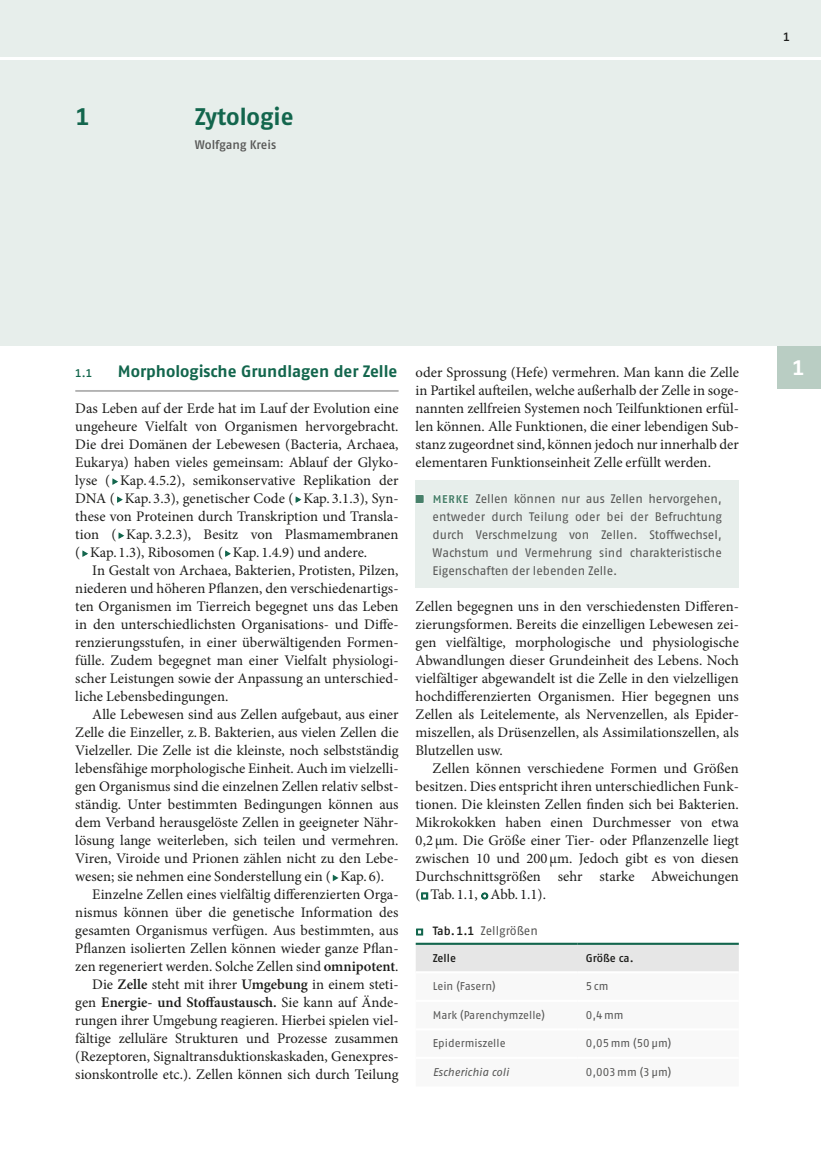
<style>
.page{position:relative;width:821px;height:1149px;background:#fff}
.page>*{position:absolute;margin:0;border:0;box-sizing:border-box;transform-origin:0 0}
.t1{font:700 24px "Fago Pro";color:#13664d}
.t2{font:700 21px "Fago Pro";color:#fff}
.t3{font:700 16.5px "Fago Pro";color:#13664d}
.t4{font:14.7px/18px "Minion Pro";color:#1d1d1b;text-align:justify}
.t5{font:600 14.7px "Minion Pro";color:#1d1d1b}
.t6{font:12.3px/18px "Fago Pro";letter-spacing:-.005em;color:#575756;text-align:justify}
.t7{font:600 12.3px "Fago Pro";letter-spacing:-.01em;color:#575756}
.t8{font:600 12px "Fago Pro";color:#1d1d1b}
.t9{font:11.25px "Fago Pro";letter-spacing:.005em;color:#575756}
.t10{font:italic 11.25px "Fago Pro";letter-spacing:.005em;color:#575756}
.t11{font:600 11.25px "Fago Pro";color:#1d1d1b}
.t12{font:600 11.25px "Fago Pro";color:#13664d}
.s1{font-weight:600}
.s2{font-weight:400}
.s3{font-weight:700;font-size:11.25px;color:#48806a}
.s4{font-family:"Arial Unicode MS";font-size:13.2px;color:#13664d}
.s5{font-weight:600;font-size:12px;color:#1d1d1b}
</style>
<div class="page">
<div style="left:0;top:0;width:739px;height:57px;background:#e7eeeb"></div>
<div style="left:739px;top:0;width:82px;height:57px;background:#e7eeeb"></div>
<div style="left:777px;top:346px;width:44px;height:42px;background:#b9cdc3"></div>
<div style="left:0;top:61px;width:821px;height:285px;background:#e7eeeb"></div>
<hr style="left:75px;top:390px;width:323px;height:2px;background:#b2b2b2">
<svg style="left:112px;top:478px;width:6px;height:7px"></svg>
<svg style="left:117px;top:496px;width:6px;height:7px"></svg>
<svg style="left:295px;top:496px;width:7px;height:7px"></svg>
<svg style="left:118px;top:532px;width:7px;height:7px"></svg>
<svg style="left:82px;top:550px;width:6px;height:7px"></svg>
<svg style="left:225px;top:550px;width:6px;height:7px"></svg>
<svg style="left:332px;top:874px;width:7px;height:8px"></svg>
<div style="left:415px;top:480px;width:324px;height:107px;background:#e7eeeb"></div>
<svg style="left:433px;top:494px;width:36px;height:9px"></svg>
<svg style="left:421px;top:892px;width:8px;height:8px"></svg>
<svg style="left:481px;top:892px;width:8px;height:8px"></svg>
<div style="left:416px;top:944px;width:322px;height:26px;background:#e6e6e6"></div>
<hr style="left:577px;top:942px;width:161px;height:2px;background:#13664d">
<hr style="left:416px;top:942px;width:161px;height:2px;background:#13664d">
<svg style="left:416px;top:928px;width:8px;height:7px"></svg>
<svg style="left:415px;top:494px;width:9px;height:9px"></svg>
<h1 class="t1" style="left:76px;top:102px;width:15px">1</h1>
<h1 class="t1" style="left:195px;top:102px;width:100px">Zytologie</h1>
<p class="t7" style="left:195px;top:137px;width:83px">Wolfgang Kreis</p>
<p class="t8" style="left:783px;top:29px;width:8px">1</p>
<p class="t12" style="left:75px;top:366px;width:18px">1.1</p>
<p class="t3" style="left:118px;top:361px;width:281px">Morphologische Grundlagen der Zelle</p>
<p class="t4" style="left:75px;top:399px;width:325px">Das Leben auf der Erde hat im Lauf der Evolution eine ungeheure Vielfalt von Organismen hervorgebracht.<br>Die drei Domänen der Lebewesen (Bacteria, Archaea, Eukarya) haben vieles gemeinsam: Ablauf der Glyko&shy;lyse (<sub>▸</sub>Kap. 4.5.2), semikonservative Replikation der DNA (<sub>▸</sub>Kap. 3.3), genetischer Code (<sub>▸</sub>Kap. 3.1.3), Syn&shy;these von Proteinen durch Transkription und Transla&shy;tion (<sub>▸</sub>Kap. 3.2.3), Besitz von Plasmamembranen (<sub>▸</sub>Kap. 1.3), Ribosomen (<sub>▸</sub>Kap. 1.4.9) und andere.</p>
<p class="t4" style="left:75px;top:561px;width:325px;text-indent:17px">In Gestalt von Archaea, Bakterien, Protisten, Pilzen, niederen und höheren Pflanzen, den verschiedenartigs&shy;ten Organismen im Tierreich begegnet uns das Leben in den unterschiedlichsten Organisations- und Diffe&shy;renzierungsstufen, in einer überwältigenden Formen&shy;fülle. Zudem begegnet man einer Vielfalt physiologi&shy;scher Leistungen sowie der Anpassung an unterschied&shy;liche Lebensbedingungen.</p>
<p class="t4" style="left:92px;top:705px;width:308px">Alle Lebewesen sind aus Zellen aufgebaut, aus einer</p>
<p class="t4" style="left:75px;top:723px;width:325px">Zelle die Einzeller, z.B. Bakterien, aus vielen Zellen die</p>
<p class="t4" style="left:75px;top:741px;width:325px">Vielzeller. Die Zelle ist die kleinste, noch selbstständig</p>
<p class="t4" style="left:75px;top:759px;width:325px">lebensfähige morphologische Einheit. Auch im vielzelli-</p>
<p class="t4" style="left:75px;top:777px;width:325px">gen Organismus sind die einzelnen Zellen relativ selbst-</p>
<p class="t4" style="left:75px;top:795px;width:325px">ständig. Unter bestimmten Bedingungen können aus</p>
<p class="t4" style="left:75px;top:813px;width:325px">dem Verband herausgelöste Zellen in geeigneter Nähr-</p>
<p class="t4" style="left:75px;top:831px;width:325px">lösung lange weiterleben, sich teilen und vermehren.</p>
<p class="t4" style="left:75px;top:849px;width:325px">Viren, Viroide und Prionen zählen nicht zu den Lebe-</p>
<p class="t4" style="left:75px;top:867px;width:310px">wesen; sie nehmen eine Sonderstellung ein (<sub>▸</sub>Kap. 6).</p>
<p class="t4" style="left:92px;top:885px;width:308px">Einzelne Zellen eines vielfältig differenzierten Orga-</p>
<p class="t4" style="left:75px;top:903px;width:325px">nismus können über die genetische Information des</p>
<p class="t4" style="left:75px;top:921px;width:325px">gesamten Organismus verfügen. Aus bestimmten, aus</p>
<p class="t4" style="left:75px;top:939px;width:325px">Pflanzen isolierten Zellen können wieder ganze Pflan-</p>
<p class="t4" style="left:75px;top:957px;width:325px">zen regeneriert werden. Solche Zellen sind <span class="s1">omnipotent</span>.</p>
<p class="t4" style="left:92px;top:975px;width:308px">Die <span class="s1">Zelle</span> steht mit ihrer <span class="s1">Umgebung</span> in einem steti-</p>
<p class="t5" style="left:75px;top:992px;width:325px"><span class="s2">gen</span> Energie- und Stoffaustausch. <span class="s2">Sie kann auf Ände-</span></p>
<p class="t4" style="left:75px;top:1011px;width:325px">rungen ihrer Umgebung reagieren. Hierbei spielen viel-</p>
<p class="t4" style="left:75px;top:1029px;width:325px">fältige zelluläre Strukturen und Prozesse zusammen</p>
<p class="t4" style="left:75px;top:1047px;width:325px">(Rezeptoren, Signaltransduktionskaskaden, Genexpres-</p>
<p class="t4" style="left:75px;top:1065px;width:325px">sionskontrolle etc.). Zellen können sich durch Teilung</p>
<p class="t4" style="left:415px;top:363px;width:325px">oder Sprossung (Hefe) vermehren. Man kann die Zelle in Partikel aufteilen, welche außerhalb der Zelle in soge&shy;nannten zellfreien Systemen noch Teilfunktionen erfül&shy;len können. Alle Funktionen, die einer lebendigen Sub&shy;stanz zugeordnet sind, können jedoch nur innerhalb der elementaren Funktionseinheit Zelle erfüllt werden.</p>
<p class="t6" style="left:432px;top:489px;width:291px"><span class="s3">MERKE</span> Zellen können nur aus Zellen hervorgehen, entweder durch Teilung oder bei der Befruchtung durch Verschmelzung von Zellen. Stoffwechsel, Wachstum und Vermehrung sind charakteristische Eigenschaften der lebenden Zelle.</p>
<p class="t4" style="left:415px;top:597px;width:325px">Zellen begegnen uns in den verschiedensten Differen&shy;zierungsformen. Bereits die einzelligen Lebewesen zei&shy;gen vielfältige, morphologische und physiologische Abwandlungen dieser Grundeinheit des Lebens. Noch vielfältiger abgewandelt ist die Zelle in den vielzelligen hochdifferenzierten Organismen. Hier begegnen uns Zellen als Leitelemente, als Nervenzellen, als Epider&shy;miszellen, als Drüsenzellen, als Assimilationszellen, als Blutzellen usw.</p>
<p class="t4" style="left:415px;top:759px;width:325px;text-indent:17px">Zellen können verschiedene Formen und Größen besitzen. Dies entspricht ihren unterschiedlichen Funk&shy;tionen. Die kleinsten Zellen finden sich bei Bakterien.<br>Mikrokokken haben einen Durchmesser von etwa 0,2 µm. Die Größe einer Tier- oder Pflanzenzelle liegt zwischen 10 und 200 µm. Jedoch gibt es von diesen Durchschnittsgrößen sehr starke Abweichungen (<sub>□</sub>Tab. 1.1, <sub>○</sub>Abb. 1.1).</p>
<p class="t6" style="left:416px;top:921px;width:124px"><span class="s4">□</span> <span class="s5">Tab.1.1</span> Zellgrößen</p>
<p class="t11" style="left:433px;top:950px;width:25px">Zelle</p>
<p class="t11" style="left:586px;top:950px;width:49px">Größe ca.</p>
<p class="t9" style="left:433px;top:979px;width:64px">Lein (Fasern)</p>
<p class="t9" style="left:586px;top:979px;width:24px">5cm</p>
<p class="t9" style="left:433px;top:1007px;width:114px">Mark (Parenchymzelle)</p>
<p class="t9" style="left:586px;top:1007px;width:39px">0,4mm</p>
<p class="t9" style="left:433px;top:1036px;width:74px">Epidermiszelle</p>
<p class="t9" style="left:586px;top:1036px;width:87px">0,05mm (50µm)</p>
<p class="t10" style="left:433px;top:1064px;width:78px">Escherichia coli</p>
<p class="t9" style="left:586px;top:1064px;width:87px">0,003mm (3µm)</p>
<h2 class="t2" style="left:792px;top:355px;width:14px">1</h2>
</div>
